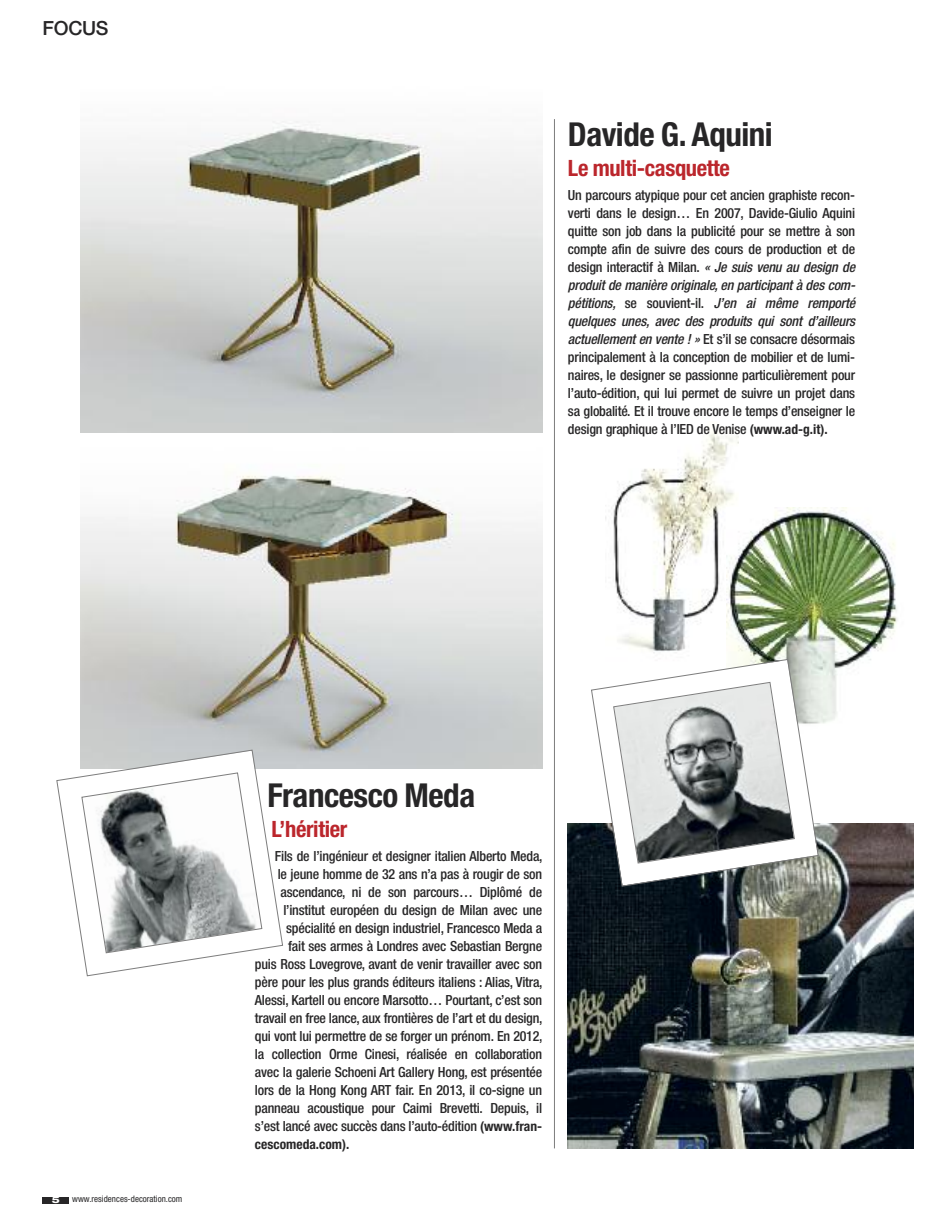
<style>
.page{position:relative;width:936px;height:1225px;background:#fff}
.page>*{position:absolute;margin:0;border:0;box-sizing:border-box;transform-origin:0 0}
.t1{font:700 condensed 33px "Helvetica Neue LT Std";letter-spacing:-.015em;color:#272627}
.t2{font:700 condensed 22.5px "Helvetica Neue LT Std";letter-spacing:-.015em;color:#bb262c}
.t3{font:500 19.5px "Helvetica Neue LT Std";letter-spacing:-.015em;color:#272627}
.t4{font:500 condensed 13.95px/18px "Helvetica Neue LT Std";letter-spacing:-.015em;color:#272627;text-align:right}
.t5{font:700 condensed 13.5px "Helvetica Neue LT Std";color:#272627}
.t6{font:condensed 9px "Helvetica Neue LT Std";color:#272627}
.t7{font:800 expanded 9px "Helvetica Neue LT Std";color:#fff}
.s1{font-style:italic}
.s2{font-weight:700;font-size:13.5px}
</style>
<div class="page">
<img style="left:605px;top:433px;width:133px;height:220px">
<img style="left:726px;top:507px;width:172px;height:217px">
<div style="left:43px;top:1196px;width:26px;height:7px;background:#272627"></div>
<img style="left:568px;top:823px;width:345px;height:325px">
<img style="left:81px;top:121px;width:461px;height:312px">
<img style="left:81px;top:475px;width:461px;height:293px">
<hr style="left:554px;top:119px;width:1px;height:1029px;background:#7d7d7d">
<svg style="left:56px;top:749px;width:227px;height:227px"></svg>
<svg style="left:81px;top:772px;width:182px;height:181px"></svg>
<svg style="left:590px;top:658px;width:229px;height:229px"></svg>
<svg style="left:612px;top:681px;width:183px;height:183px"></svg>
<h3 class="t3" style="left:43px;top:21px;width:68px">FOCUS</h3>
<h1 class="t1" style="left:568px;top:123px;width:206px">Davide G. Aquini</h1>
<h2 class="t2" style="left:568px;top:160px;width:163px">Le multi-casquette</h2>
<p class="t4" style="left:568px;top:187px;width:289px;text-align:left">Un parcours atypique pour cet ancien graphiste recon&shy;verti dans le design… En 2007, Davide-Giulio Aquini quitte son job dans la publicité pour se mettre à son compte afin de suivre des cours de production et de design interactif à Milan. <span class="s1">« Je suis venu au design de produit de manière originale, en participant à des com&shy;pétitions,</span> se souvient-il. <span class="s1">J’en ai même remporté quelques unes, avec des produits qui sont d’ailleurs actuellement en vente ! »</span> Et s’il se consacre désormais principalement à la conception de mobilier et de lumi&shy;naires, le designer se passionne particulièrement pour l’auto-édition, qui lui permet de suivre un projet dans sa globalité. Et il trouve encore le temps d’enseigner le design graphique à l’IED de Venise <span class="s2">(www.ad-g.it).</span></p>
<p class="t7" style="left:52px;top:1196px;width:9px">5</p>
<p class="t6" style="left:72px;top:1195px;width:112px">www.residences-decoration.com</p>
<h1 class="t1" style="left:267px;top:783px;width:209px">Francesco Meda</h1>
<h2 class="t2" style="left:271px;top:820px;width:77px">L’héritier</h2>
<p class="t4" style="left:255px;top:847px;width:289px">Fils de l’ingénieur et designer italien Alberto Meda,<br>le jeune homme de 32 ans n’a pas à rougir de son ascendance, ni de son parcours… Diplômé de l’institut européen du design de Milan avec une spécialité en design industriel, Francesco Meda a<br>fait ses armes à Londres avec Sebastian Bergne<br>puis Ross Lovegrove, avant de venir travailler avec son père pour les plus grands éditeurs italiens : Alias, Vitra, Alessi, Kartell ou encore Marsotto… Pourtant, c’est son travail en free lance, aux frontières de l’art et du design, qui vont lui permettre de se forger un prénom. En 2012, la collection Orme Cinesi, réalisée en collaboration avec la galerie Schoeni Art Gallery Hong, est présentée lors de la Hong Kong ART fair. En 2013, il co-signe un panneau acoustique pour Caimi Brevetti. Depuis, il s’est lancé avec succès dans l’auto-édition <span class="s2">(www.fran-</span></p>
<p class="t5" style="left:255px;top:1139px;width:96px">cescomeda.com).</p>
</div>
